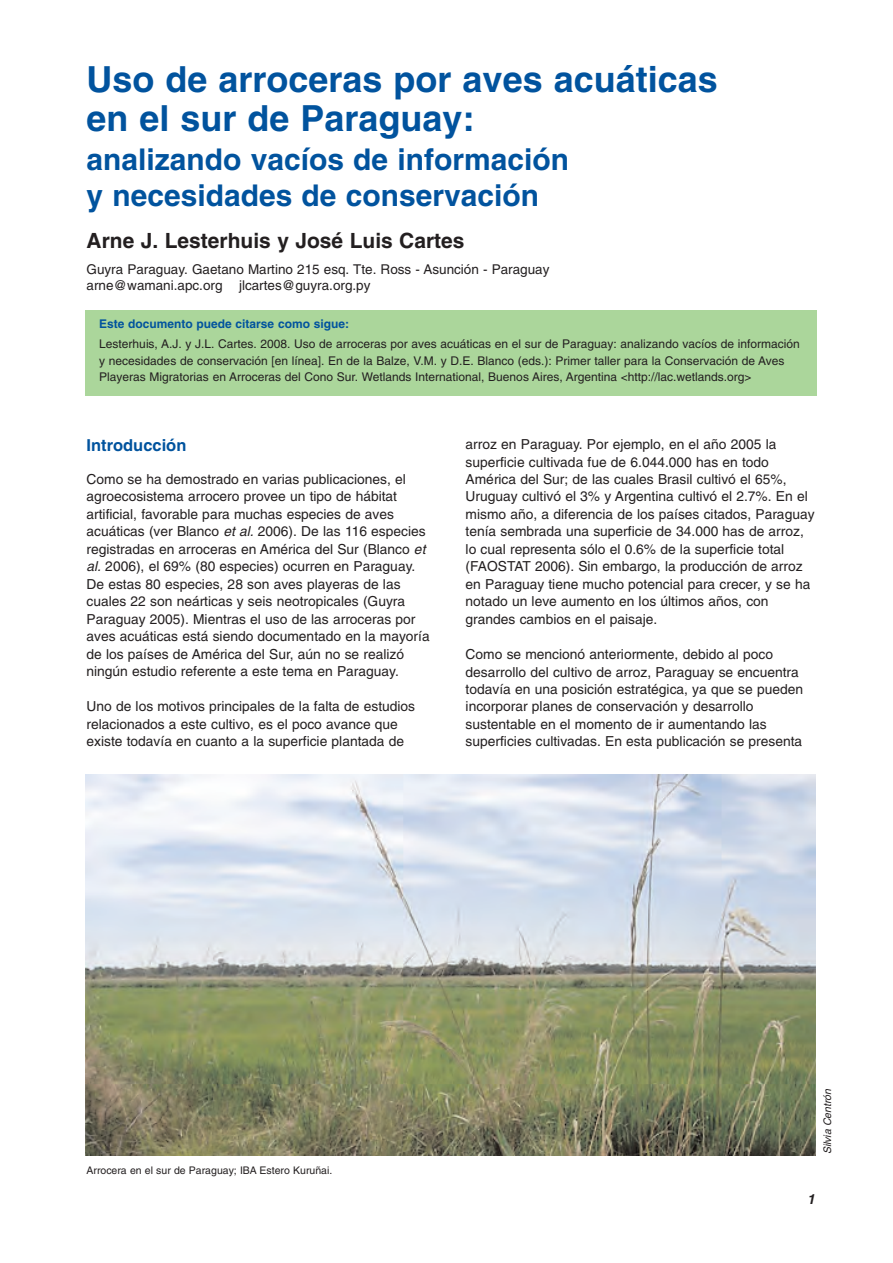
<style>
.page{position:relative;width:893px;height:1263px;background:#fff}
.page>*{position:absolute;margin:0;border:0;box-sizing:border-box;transform-origin:0 0}
.t1{font:700 36px/39px "Helvetica";color:#01539e}
.t2{font:700 30px/36px "Helvetica";color:#01539e}
.t3{font:700 21px "Helvetica";color:#231f20}
.t4{font:700 16.5px "Helvetica";color:#01539e}
.t5{font:13.8px/17.4px "Helvetica";color:#231f20}
.t6{font:italic 700 13.8px "Helvetica";color:#231f20}
.t7{font:13.5px/16.2px "Helvetica";color:#231f20}
.t8{font:12px/16.5px "Helvetica";color:#231f20}
.t9{font:700 12px "Helvetica";color:#01539e}
.t10{font:10.5px "Helvetica";color:#231f20}
.t11{font:italic 10.5px "Helvetica";color:#231f20}
.s1{font-style:italic}
</style>
<div class="page">
<img style="left:85px;top:775px;width:730px;height:381px">
<div style="left:85px;top:310px;width:731px;height:86px;background:#abd69b"></div>
<h1 class="t1" style="left:87px;top:63px;width:633px">Uso de arroceras por aves acuáticas en el sur de Paraguay:</h1>
<h2 class="t2" style="left:87px;top:144px;width:484px">analizando vacíos de información y necesidades de conservación</h2>
<h3 class="t3" style="left:87px;top:232px;width:380px">Arne J. Lesterhuis y José Luis Cartes</h3>
<p class="t7" style="left:87px;top:262px;width:464px">Guyra Paraguay. Gaetano Martino 215 esq. Tte. Ross - Asunción - Paraguay arne@wamani.apc.org jlcartes@guyra.org.py</p>
<p class="t9" style="left:99px;top:319px;width:251px">Este documento puede citarse como sigue:</p>
<p class="t8" style="left:99px;top:337px;width:702px">Lesterhuis, A.J. y J.L. Cartes. 2008. Uso de arroceras por aves acuáticas en el sur de Paraguay: analizando vacíos de información y necesidades de conservación [en línea]. En de la Balze, V.M. y D.E. Blanco (eds.): Primer taller para la Conservación de Aves<br>Playeras Migratorias en Arroceras del Cono Sur. Wetlands International, Buenos Aires, Argentina &lt;http://lac.wetlands.org&gt;</p>
<p class="t4" style="left:87px;top:439px;width:101px">Introducción</p>
<p class="t5" style="left:87px;top:471px;width:345px">Como se ha demostrado en varias publicaciones, el agroecosistema arrocero provee un tipo de hábitat artificial, favorable para muchas especies de aves acuáticas (ver Blanco <span class="s1">et al.</span> 2006). De las 116 especies registradas en arroceras en América del Sur (Blanco <span class="s1">et al.</span> 2006), el 69% (80 especies) ocurren en Paraguay.<br>De estas 80 especies, 28 son aves playeras de las cuales 22 son neárticas y seis neotropicales (Guyra Paraguay 2005). Mientras el uso de las arroceras por aves acuáticas está siendo documentado en la mayoría de los países de América del Sur, aún no se realizó ningún estudio referente a este tema en Paraguay.</p>
<p class="t5" style="left:87px;top:699px;width:330px">Uno de los motivos principales de la falta de estudios relacionados a este cultivo, es el poco avance que existe todavía en cuanto a la superficie plantada de</p>
<p class="t5" style="left:466px;top:437px;width:350px">arroz en Paraguay. Por ejemplo, en el año 2005 la superficie cultivada fue de 6.044.000 has en todo América del Sur; de las cuales Brasil cultivó el 65%, Uruguay cultivó el 3% y Argentina cultivó el 2.7%. En el mismo año, a diferencia de los países citados, Paraguay tenía sembrada una superficie de 34.000 has de arroz, lo cual representa sólo el 0.6% de la superficie total (FAOSTAT 2006). Sin embargo, la producción de arroz en Paraguay tiene mucho potencial para crecer, y se ha notado un leve aumento en los últimos años, con grandes cambios en el paisaje.</p>
<p class="t5" style="left:466px;top:647px;width:339px">Como se mencionó anteriormente, debido al poco desarrollo del cultivo de arroz, Paraguay se encuentra todavía en una posición estratégica, ya que se pueden incorporar planes de conservación y desarrollo sustentable en el momento de ir aumentando las superficies cultivadas. En esta publicación se presenta</p>
<p class="t10" style="left:87px;top:1166px;width:247px">Arrocera en el sur de Paraguay; IBA Estero Kuruñai.</p>
<p class="t11" style="left:824px;top:1154px;width:68px;rotate:-90deg">Silvia Centrón</p>
<p class="t6" style="left:807px;top:1193px;width:9px">1</p>
</div>
